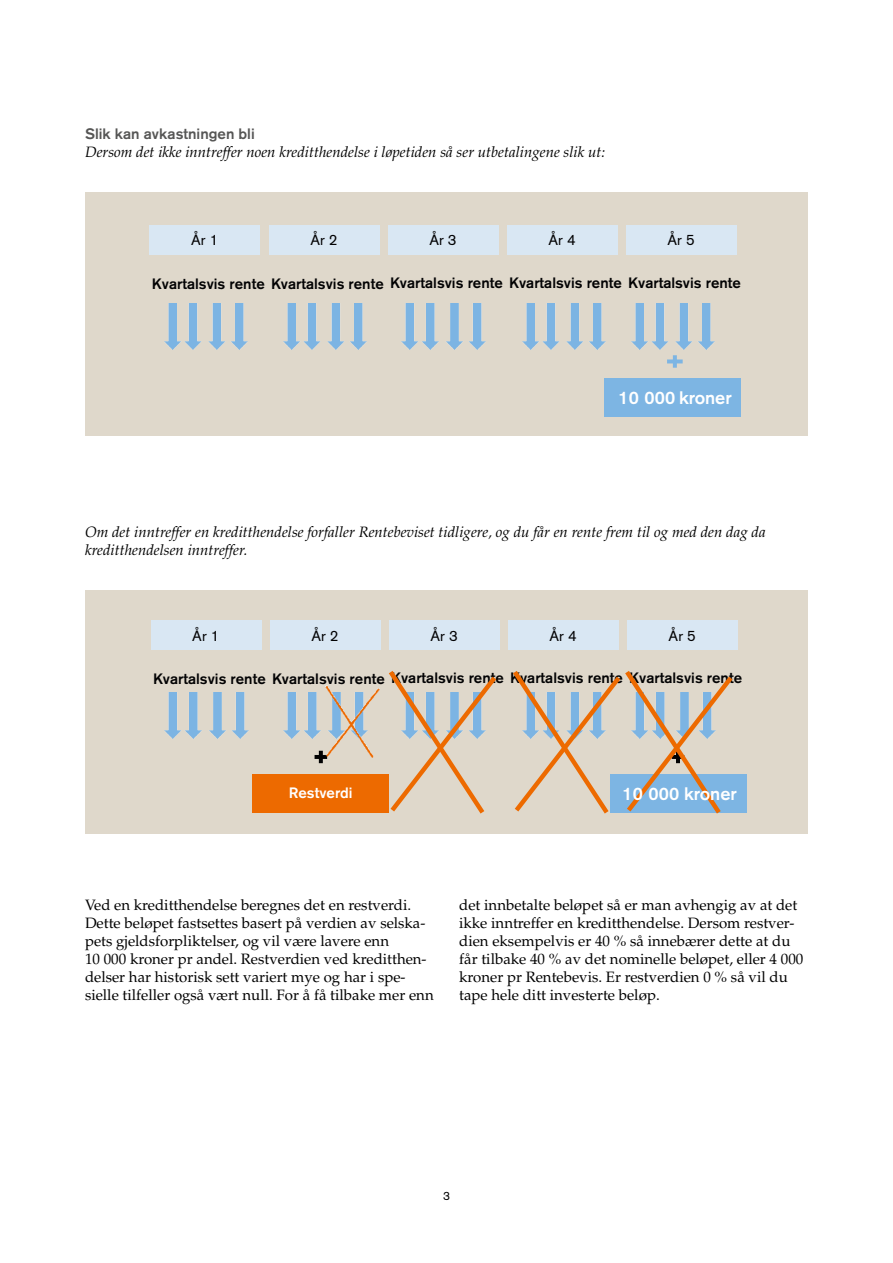
<style>
.page{position:relative;width:893px;height:1263px;background:#fff}
.page>*{position:absolute;margin:0;border:0;box-sizing:border-box;transform-origin:0 0}
.t1{font:500 18px "Akzidenz Grotesk BE";color:#fff}
.t2{font:15px/18px "Palatino";color:#000}
.t3{font:italic 15px/18px "Palatino";color:#000}
.t4{font:500 15px "Akzidenz Grotesk BE";color:#020203}
.t5{font:15px "Akzidenz Grotesk BE";letter-spacing:.005em;color:#020203}
.t6{font:500 15px "Akzidenz Grotesk BE";color:#565655}
.t7{font:500 15px "Akzidenz Grotesk BE";color:#fff}
.t8{font:12px "Akzidenz Grotesk BE";color:#000}
</style>
<div class="page">
<div style="left:85px;top:192px;width:723px;height:244px;background:#dfd8cb"></div>
<div style="left:85px;top:590px;width:723px;height:243px;background:#dfd8cb"></div>
<div style="left:150px;top:225px;width:110px;height:30px;background:#d9e7f3"></div>
<div style="left:626px;top:225px;width:110px;height:30px;background:#d9e7f3"></div>
<div style="left:507px;top:225px;width:110px;height:30px;background:#d9e7f3"></div>
<div style="left:269px;top:225px;width:110px;height:30px;background:#d9e7f3"></div>
<div style="left:388px;top:225px;width:110px;height:30px;background:#d9e7f3"></div>
<svg style="left:667px;top:355px;width:16px;height:13px"></svg>
<div style="left:605px;top:379px;width:136px;height:38px;background:#7db5e3"></div>
<img style="left:631px;top:303px;width:84px;height:46px">
<img style="left:164px;top:303px;width:84px;height:46px">
<img style="left:522px;top:303px;width:84px;height:46px">
<img style="left:402px;top:303px;width:83px;height:46px">
<img style="left:283px;top:303px;width:84px;height:46px">
<div style="left:610px;top:774px;width:136px;height:38px;background:#7db5e3"></div>
<div style="left:151px;top:621px;width:110px;height:29px;background:#d9e7f3"></div>
<div style="left:627px;top:621px;width:110px;height:29px;background:#d9e7f3"></div>
<div style="left:508px;top:621px;width:110px;height:29px;background:#d9e7f3"></div>
<div style="left:270px;top:621px;width:110px;height:29px;background:#d9e7f3"></div>
<div style="left:389px;top:621px;width:110px;height:29px;background:#d9e7f3"></div>
<div style="left:253px;top:774px;width:136px;height:38px;background:#ed6a00"></div>
<svg style="left:315px;top:751px;width:12px;height:12px"></svg>
<img style="left:165px;top:693px;width:83px;height:46px">
<img style="left:284px;top:693px;width:37px;height:46px">
<img style="left:325px;top:686px;width:54px;height:71px">
<svg style="left:384px;top:671px;width:112px;height:143px"></svg>
<svg style="left:513px;top:671px;width:224px;height:143px"></svg>
<p class="t6" style="left:85px;top:125px;width:171px">Slik kan avkastningen bli</p>
<p class="t3" style="left:85px;top:144px;width:522px">Dersom det ikke inntreffer noen kreditthendelse i løpetiden så ser utbetalingene slik ut:</p>
<p class="t5" style="left:191px;top:231px;width:29px">År 1</p>
<p class="t5" style="left:310px;top:231px;width:29px">År 2</p>
<p class="t5" style="left:429px;top:231px;width:29px">År 3</p>
<p class="t5" style="left:548px;top:231px;width:29px">År 4</p>
<p class="t5" style="left:668px;top:231px;width:29px">År 5</p>
<p class="t4" style="left:152px;top:273px;width:591px">Kvartalsvis rente Kvartalsvis rente Kvartalsvis rente Kvartalsvis rente Kvartalsvis rente</p>
<p class="t1" style="left:618px;top:386px;width:115px">10 000 kroner</p>
<p class="t3" style="left:85px;top:523px;width:682px">Om det inntreffer en kreditthendelse forfaller Rentebeviset tidligere, og du får en rente frem til og med den dag da kreditthendelsen inntreffer.</p>
<p class="t5" style="left:192px;top:626px;width:29px">År 1</p>
<p class="t5" style="left:311px;top:626px;width:29px">År 2</p>
<p class="t5" style="left:430px;top:626px;width:29px">År 3</p>
<p class="t5" style="left:550px;top:626px;width:29px">År 4</p>
<p class="t5" style="left:669px;top:626px;width:29px">År 5</p>
<p class="t4" style="left:153px;top:668px;width:591px">Kvartalsvis rente Kvartalsvis rente Kvartalsvis rente Kvartalsvis rente Kvartalsvis rente</p>
<p class="t7" style="left:289px;top:784px;width:65px">Restverdi</p>
<p class="t1" style="left:622px;top:782px;width:116px">10 000 kroner</p>
<p class="t2" style="left:85px;top:896px;width:350px">Ved en kreditthendelse beregnes det en restverdi.<br>Dette beløpet fastsettes basert på verdien av selska&shy;pets gjeldsforpliktelser, og vil være lavere enn<br>10 000 kroner pr andel. Restverdien ved kreditthen&shy;delser har historisk sett variert mye og har i spe&shy;sielle tilfeller også vært null. For å få tilbake mer enn</p>
<p class="t2" style="left:459px;top:896px;width:346px">det innbetalte beløpet så er man avhengig av at det ikke inntreffer en kreditthendelse. Dersom restver&shy;dien eksempelvis er 40 % så innebærer dette at du får tilbake 40 % av det nominelle beløpet, eller 4 000 kroner pr Rentebevis. Er restverdien 0 % så vil du tape hele ditt investerte beløp.</p>
<p class="t8" style="left:443px;top:1188px;width:8px">3</p>
</div>
